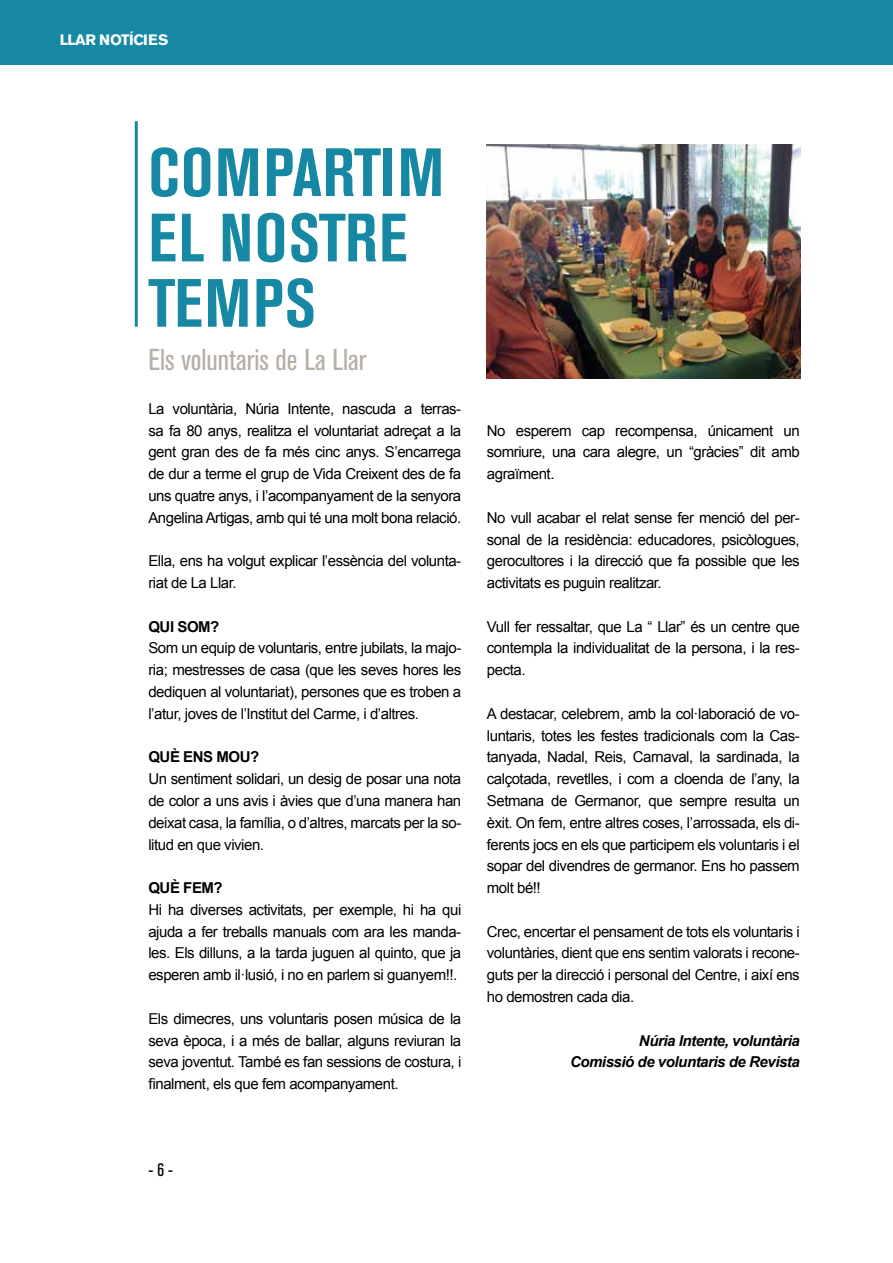
<style>
.page{position:relative;width:893px;height:1263px;background:#fff}
.page>*{position:absolute;margin:0;border:0;box-sizing:border-box;transform-origin:0 0}
.t1{font:700 condensed 67.5px/65.4px "Akzidenz Grotesk BE";letter-spacing:.025em;color:#1788a3}
.t2{font:condensed 30px "Akzidenz Grotesk BE";color:#b6afa7}
.t3{font:condensed 18px "Akzidenz Grotesk BE";color:#000}
.t4{font:15px/21.8px "Arial";letter-spacing:-.03em;color:#000;text-align:justify}
.t5{font:italic 700 15px/21.8px "Arial";letter-spacing:-.03em;color:#000;text-align:right}
.t6{font:700 15px "Arial";letter-spacing:-.03em;color:#000}
.t7{font:700 15px "Akzidenz Grotesk BE";letter-spacing:-.03em;color:#fff}
</style>
<div class="page">
<div style="left:0;top:0;width:893px;height:65px;background:#1788a3"></div>
<hr style="left:135px;top:121px;width:3px;height:206px;background:#1788a3">
<img style="left:486px;top:144px;width:314px;height:234px">
<p class="t7" style="left:60px;top:31px;width:110px">LLAR NOTÍCIES</p>
<h1 class="t1" style="left:148px;top:141px;width:297px">COMPARTIM<br>EL NOSTRE<br>TEMPS</h1>
<h2 class="t2" style="left:148px;top:343px;width:219px">Els voluntaris de La Llar</h2>
<p class="t4" style="left:148px;top:398px;width:314px">La voluntària, Núria Intente, nascuda a terras&shy;sa fa 80 anys, realitza el voluntariat adreçat a la gent gran des de fa més cinc anys. S’encarrega de dur a terme el grup de Vida Creixent des de fa uns quatre anys, i l’acompanyament de la senyora Angelina Artigas, amb qui té una molt bona relació.</p>
<p class="t4" style="left:148px;top:550px;width:314px">Ella, ens ha volgut explicar l’essència del volunta&shy;riat de La Llar.</p>
<p class="t6" style="left:148px;top:616px;width:73px">QUI SOM?</p>
<p class="t4" style="left:148px;top:637px;width:314px">Som un equip de voluntaris, entre jubilats, la majo&shy;ria; mestresses de casa (que les seves hores les dediquen al voluntariat), persones que es troben a l’atur, joves de l’Institut del Carme, i d’altres.</p>
<p class="t6" style="left:148px;top:746px;width:112px">QUÈ ENS MOU?</p>
<p class="t4" style="left:148px;top:768px;width:314px">Un sentiment solidari, un desig de posar una nota de color a uns avis i àvies que d’una manera han deixat casa, la família, o d’altres, marcats per la so&shy;litud en que vivien.</p>
<p class="t6" style="left:148px;top:877px;width:76px">QUÈ FEM?</p>
<p class="t4" style="left:148px;top:899px;width:314px">Hi ha diverses activitats, per exemple, hi ha qui ajuda a fer treballs manuals com ara les manda&shy;les. Els dilluns, a la tarda juguen al quinto, que ja esperen amb il·lusió, i no en parlem si guanyem!!.</p>
<p class="t4" style="left:148px;top:1007px;width:314px">Els dimecres, uns voluntaris posen música de la seva època, i a més de ballar, alguns reviuran la seva joventut. També es fan sessions de costura, i finalment, els que fem acompanyament.</p>
<p class="t4" style="left:487px;top:419px;width:314px">No esperem cap recompensa, únicament un somriure, una cara alegre, un “gràcies” dit amb agraïment.</p>
<p class="t4" style="left:487px;top:506px;width:314px">No vull acabar el relat sense fer menció del per&shy;sonal de la residència: educadores, psicòlogues, gerocultores i la direcció que fa possible que les activitats es puguin realitzar.</p>
<p class="t4" style="left:487px;top:615px;width:314px">Vull fer ressaltar, que La “ Llar” és un centre que contempla la individualitat de la persona, i la res&shy;pecta.</p>
<p class="t4" style="left:487px;top:703px;width:314px">A destacar, celebrem, amb la col·laboració de vo&shy;luntaris, totes les festes tradicionals com la Cas&shy;tanyada, Nadal, Reis, Carnaval, la sardinada, la calçotada, revetlles, i com a cloenda de l’any, la Setmana de Germanor, que sempre resulta un èxit. On fem, entre altres coses, l’arrossada, els di&shy;ferents jocs en els que participem els voluntaris i el sopar del divendres de germanor. Ens ho passem molt bé!!</p>
<p class="t4" style="left:487px;top:920px;width:314px">Crec, encertar el pensament de tots els voluntaris i voluntàries, dient que ens sentim valorats i recone&shy;guts per la direcció i personal del Centre, i així ens ho demostren cada dia.</p>
<p class="t5" style="left:570px;top:1030px;width:231px">Núria Intente, voluntària<br>Comissió de voluntaris de Revista</p>
<p class="t3" style="left:148px;top:1160px;width:26px">- 6 -</p>
</div>
